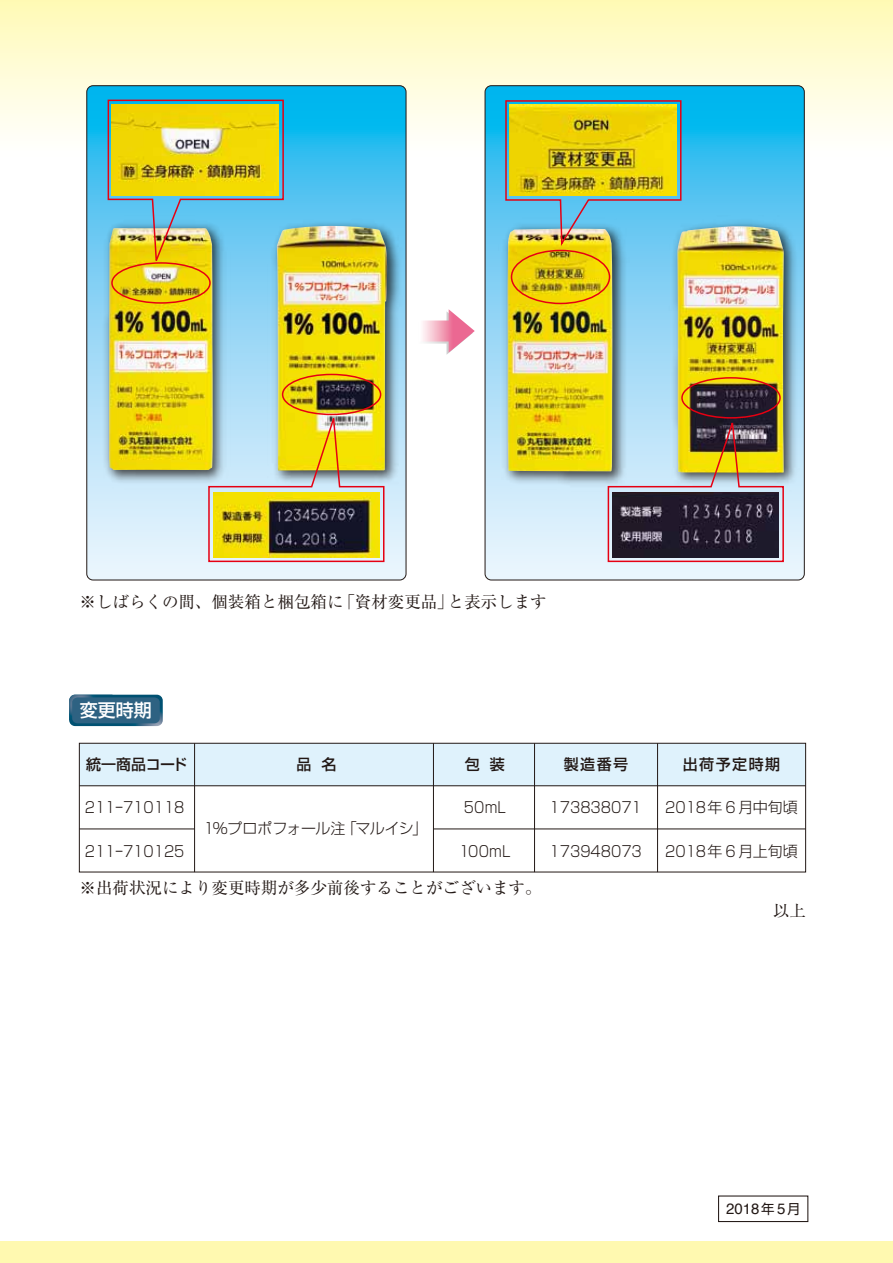
<style>
.page{position:relative;width:893px;height:1263px;background:#fff}
.page>*{position:absolute;margin:0;border:0;box-sizing:border-box;transform-origin:0 0}
.t1{font:500 18px "Shin Go Pro";color:#fff}
.t2{font:16.5px "Ryumin Pro";color:#221815}
.t3{font:300 15px "Shin Go Pro";color:#221815;scale:.9 1}
.t4{font:300 15px "Shin Go Pro";letter-spacing:-.02em;color:#221815;scale:.9 1}
.t5{font:500 15px "Shin Go Pro";letter-spacing:.1em;color:#221815}
.t6{font:500 15px "Shin Go Pro";letter-spacing:-.02em;color:#221815}
.t7{font:15px "Helvetica";color:#221815}
.s1{font-family:"Shin Go Pro";font-size:13.5px}
</style>
<div class="page">
<div style="left:0;top:1242px;width:893px;height:21px;background:#fff9b0"></div>
<div style="left:0;top:0;width:893px;height:158px;background:linear-gradient(to bottom,#fffbb7,#fafafb)"></div>
<svg style="left:69px;top:695px;width:94px;height:31px"></svg>
<div style="left:72px;top:697px;width:88px;height:26px;background:#2e6282;border-radius:5px"></div>
<div style="left:79px;top:743px;width:727px;height:43px;background:#dff2fc"></div>
<div style="left:79px;top:743px;width:727px;height:129px;border:1px solid #221815"></div>
<hr style="left:79px;top:785px;width:727px;height:1px;background:#221815">
<hr style="left:79px;top:829px;width:116px;height:1px;background:#221815">
<hr style="left:433px;top:829px;width:373px;height:1px;background:#221815">
<hr style="left:534px;top:743px;width:1px;height:129px;background:#221815">
<hr style="left:657px;top:743px;width:1px;height:129px;background:#221815">
<hr style="left:194px;top:743px;width:1px;height:129px;background:#221815">
<hr style="left:433px;top:743px;width:1px;height:129px;background:#221815">
<div style="left:718px;top:1195px;width:90px;height:27px;border:1px solid #221815"></div>
<svg style="left:485px;top:86px;width:319px;height:494px;background:#60ccf1"></svg>
<svg style="left:87px;top:86px;width:319px;height:494px;background:#62ccf0"></svg>
<img style="left:86px;top:187px;width:418px;height:347px">
<img style="left:277px;top:226px;width:110px;height:245px">
<img style="left:488px;top:192px;width:317px;height:345px">
<img style="left:677px;top:226px;width:107px;height:190px">
<img style="left:107px;top:99px;width:178px;height:168px">
<img style="left:112px;top:104px;width:167px;height:91px">
<img style="left:504px;top:99px;width:178px;height:149px">
<svg style="left:207px;top:411px;width:178px;height:152px;background:#d3cf8c"></svg>
<img style="left:213px;top:492px;width:166px;height:65px">
<div style="left:111px;top:262px;width:100px;height:42px;border:2px solid #e60012;border-radius:50%"></div>
<div style="left:511px;top:250px;width:99px;height:54px;border:2px solid #e60012;border-radius:50%"></div>
<div style="left:282px;top:374px;width:99px;height:41px;border:2px solid #e60012;border-radius:50%"></div>
<svg style="left:607px;top:416px;width:178px;height:147px;background:#acaa8b"></svg>
<img style="left:613px;top:492px;width:166px;height:65px">
<div style="left:681px;top:377px;width:100px;height:42px;border:2px solid #e60012;border-radius:50%"></div>
<p class="t2" style="left:80px;top:588px;width:469px">※しばらくの間、個装箱と梱包箱に「資材変更品」と表示します</p>
<p class="t1" style="left:80px;top:696px;width:74px">変更時期</p>
<p class="t6" style="left:86px;top:752px;width:102px">統一商品コード</p>
<p class="t5" style="left:297px;top:752px;width:41px">品 名</p>
<p class="t5" style="left:465px;top:752px;width:41px">包 装</p>
<p class="t5" style="left:564px;top:752px;width:66px">製造番号</p>
<p class="t5" style="left:683px;top:752px;width:99px">出荷予定時期</p>
<p class="t3" style="left:85px;top:795px;width:112px">211ー710118</p>
<p class="t3" style="left:464px;top:795px;width:49px">50mL</p>
<p class="t3" style="left:550px;top:795px;width:104px">173838071</p>
<p class="t3" style="left:665px;top:795px;width:149px">2018年 6 月中旬頃</p>
<p class="t3" style="left:85px;top:839px;width:112px">211ー710125</p>
<p class="t3" style="left:459px;top:839px;width:59px">100mL</p>
<p class="t3" style="left:550px;top:839px;width:104px">173948073</p>
<p class="t3" style="left:665px;top:839px;width:149px">2018年 6 月上旬頃</p>
<p class="t4" style="left:204px;top:816px;width:250px">1%プロポフォール注「マルイシ」</p>
<p class="t2" style="left:80px;top:875px;width:464px">※出荷状況により変更時期が多少前後することがございます。</p>
<p class="t2" style="left:773px;top:898px;width:34px">以上</p>
<p class="t7" style="left:726px;top:1197px;width:76px">2018<span class="s1">年</span> 5<span class="s1">月</span></p>
</div>
